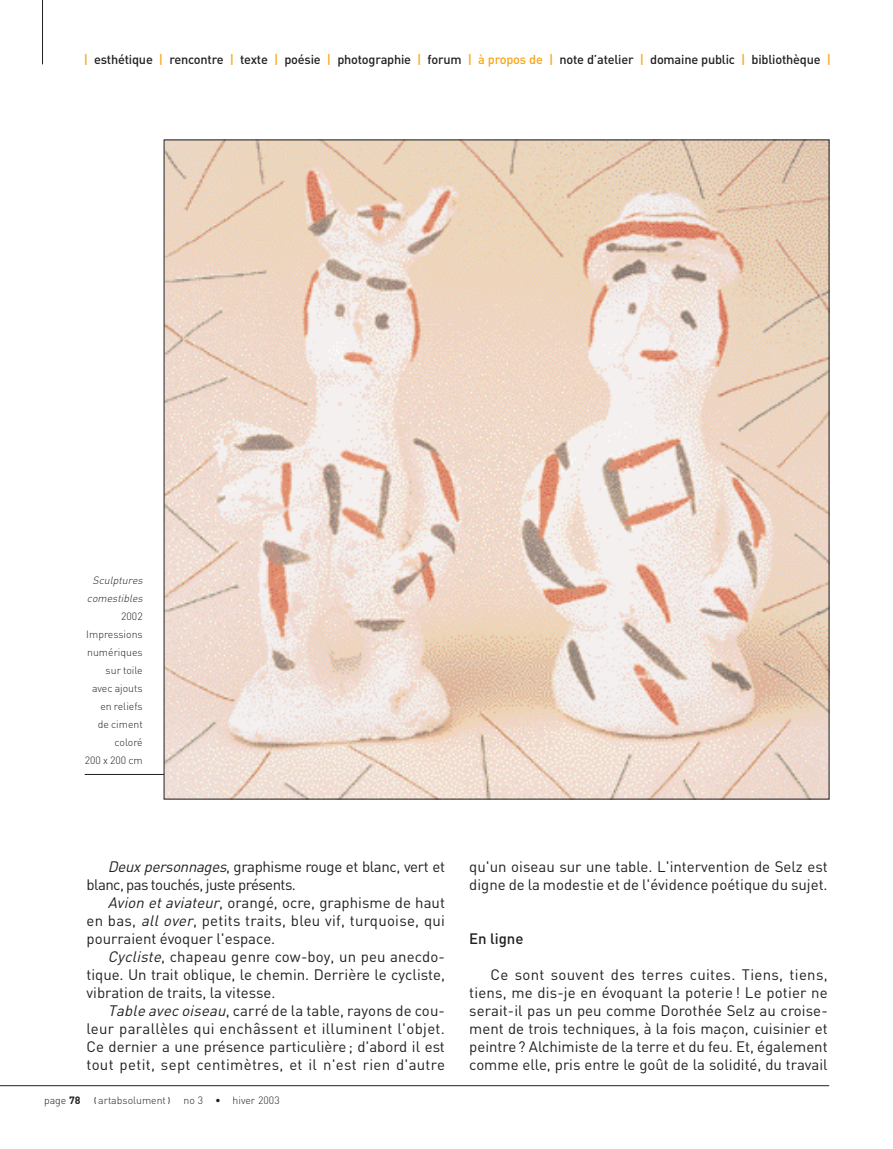
<style>
.page{position:relative;width:893px;height:1149px;background:#fff}
.page>*{position:absolute;margin:0;border:0;box-sizing:border-box;transform-origin:0 0}
.t1{font:15px/18px "DIN";color:#231f20;text-align:justify}
.t2{font:15px/18px "DIN";letter-spacing:-.035em;color:#231f20}
.t3{font:500 15px "DIN";color:#231f20}
.t4{font:500 12.75px "DIN";letter-spacing:-.015em;color:#231f20}
.t5{font:300 10.5px/18px "DIN";color:#231f20;text-align:right}
.t6{font:italic 300 10.5px/18px "DIN";color:#231f20;text-align:center}
.s1{color:#faa61a}
.s2{font-style:italic}
.s3{font-weight:700}
.s4{font-family:"Isonorm 3098 Monospaced";font-weight:400}
</style>
<div class="page">
<hr style="left:42px;top:1px;width:1px;height:63px;background:#231f20">
<hr style="left:0;top:1085px;width:829px;height:1px;background:#231f20">
<hr style="left:85px;top:774px;width:224px;height:1px;background:#231f20">
<img style="left:166px;top:142px;width:661px;height:655px">
<p class="t4" style="left:84px;top:55px;width:749px"><span class="s1">|</span> esthétique <span class="s1">|</span> rencontre <span class="s1">|</span> texte <span class="s1">|</span> poésie <span class="s1">|</span> photographie <span class="s1">|</span> forum <span class="s1">| à propos de |</span> note d’atelier <span class="s1">|</span> domaine public <span class="s1">|</span> bibliothèque <span class="s1">|</span></p>
<p class="t6" style="left:87px;top:572px;width:60px">Sculptures comestibles</p>
<p class="t5" style="left:85px;top:608px;width:60px">2002<br>Impressions numériques sur toile avec ajouts en reliefs<br>de ciment coloré<br>200 x 200 cm</p>
<p class="t2" style="left:87px;top:858px;width:360px;text-indent:21px"><span class="s2">Deux personnages</span>, graphisme rouge et blanc, vert et blanc, pas touchés, juste présents.</p>
<p class="t1" style="left:87px;top:894px;width:360px;text-indent:21px"><span class="s2">Avion et aviateur</span>, orangé, ocre, graphisme de haut en bas, <span class="s2">all over</span>, petits traits, bleu vif, turquoise, qui pourraient évoquer l'espace.</p>
<p class="t1" style="left:87px;top:948px;width:360px;text-indent:21px"><span class="s2">Cycliste</span>, chapeau genre cow-boy, un peu anecdo&shy;tique. Un trait oblique, le chemin. Derrière le cycliste, vibration de traits, la vitesse.</p>
<p class="t1" style="left:87px;top:1002px;width:360px;text-indent:21px"><span class="s2">Table avec oiseau</span>, carré de la table, rayons de cou&shy;leur parallèles qui enchâssent et illuminent l'objet.<br>Ce dernier a une présence particulière ; d'abord il est tout petit, sept centimètres, et il n'est rien d'autre</p>
<p class="t5" style="left:44px;top:1092px;width:237px">page <span class="s3">78</span> <span class="s4">(</span>artabsolument<span class="s4">)</span> no 3 • hiver 2003</p>
<p class="t1" style="left:469px;top:858px;width:360px">qu'un oiseau sur une table. L'intervention de Selz est digne de la modestie et de l'évidence poétique du sujet.</p>
<p class="t3" style="left:469px;top:932px;width:56px">En ligne</p>
<p class="t1" style="left:469px;top:966px;width:360px;text-indent:21px">Ce sont souvent des terres cuites. Tiens, tiens, tiens, me dis-je en évoquant la poterie ! Le potier ne serait-il pas un peu comme Dorothée Selz au croise&shy;ment de trois techniques, à la fois maçon, cuisinier et peintre ? Alchimiste de la terre et du feu. Et, également comme elle, pris entre le goût de la solidité, du travail</p>
</div>
